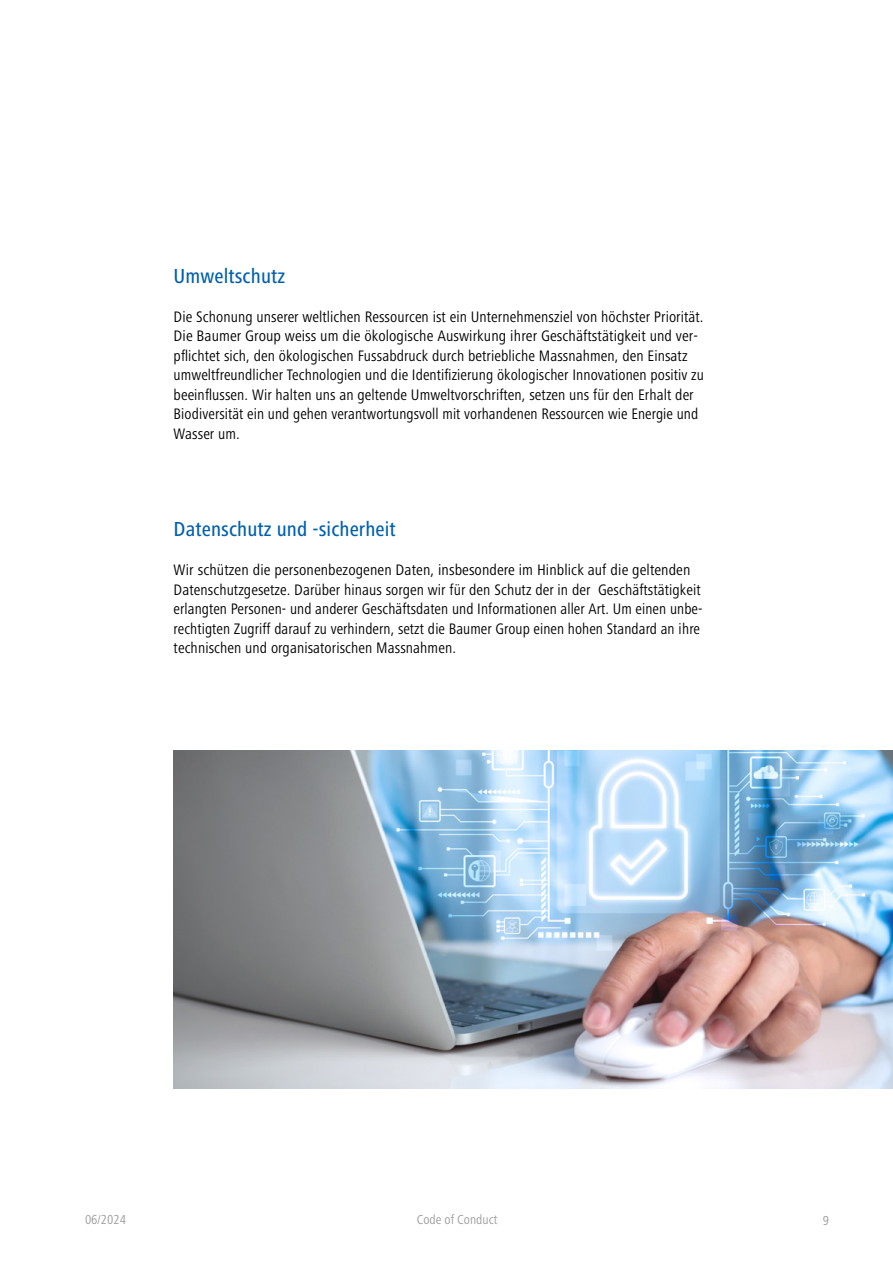
<style>
.page{position:relative;width:893px;height:1263px;background:#fff}
.page>*{position:absolute;margin:0;border:0;box-sizing:border-box;transform-origin:0 0}
.t1{font:500 condensed 21px "Frutiger Next Pro";letter-spacing:.005em;color:#0060ad}
.t2{font:condensed 15.75px/19.5px "Frutiger Next Pro";letter-spacing:.005em;color:#000}
.t3{font:condensed 13.5px "Frutiger Next Pro";color:#9c9c9d}
</style>
<div class="page">
<img style="left:174px;top:751px;width:719px;height:338px">
<h1 class="t1" style="left:174px;top:264px;width:113px">Umweltschutz</h1>
<p class="t2" style="left:174px;top:307px;width:532px">Die Schonung unserer weltlichen Ressourcen ist ein Unternehmensziel von höchster Priorität.<br>Die Baumer Group weiss um die ökologische Auswirkung ihrer Geschäftstätigkeit und ver&shy;pflichtet sich, den ökologischen Fussabdruck durch betriebliche Massnahmen, den Einsatz umweltfreundlicher Technologien und die Identifizierung ökologischer Innovationen positiv zu beeinflussen. Wir halten uns an geltende Umweltvorschriften, setzen uns für den Erhalt der Biodiversität ein und gehen verantwortungsvoll mit vorhandenen Ressourcen wie Energie und Wasser um.</p>
<h1 class="t1" style="left:174px;top:517px;width:224px">Datenschutz und -sicherheit</h1>
<p class="t2" style="left:174px;top:560px;width:530px">Wir schützen die personenbezogenen Daten, insbesondere im Hinblick auf die geltenden Datenschutzgesetze. Darüber hinaus sorgen wir für den Schutz der in der Geschäftstätigkeit erlangten Personen- und anderer Geschäftsdaten und Informationen aller Art. Um einen unbe&shy;rechtigten Zugriff darauf zu verhindern, setzt die Baumer Group einen hohen Standard an ihre technischen und organisatorischen Massnahmen.</p>
<p class="t3" style="left:85px;top:1212px;width:42px">06/2024</p>
<p class="t3" style="left:417px;top:1212px;width:82px">Code of Conduct</p>
<p class="t3" style="left:823px;top:1212px;width:8px">9</p>
</div>
